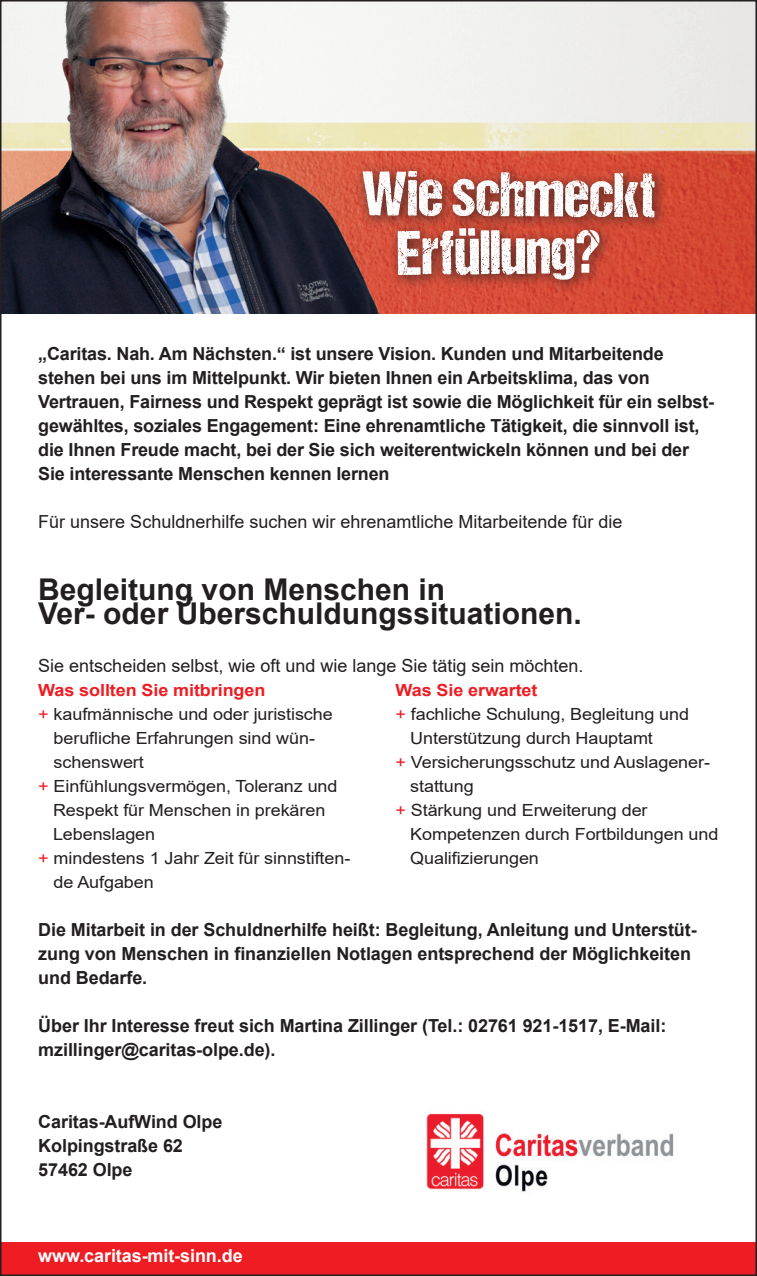
<style>
.page{position:relative;width:757px;height:1276px;background:#fff}
.page>*{position:absolute;margin:0;border:0;box-sizing:border-box;transform-origin:0 0}
.t1{font:700 30px/24px "Arial";color:#231f20}
.t2{font:700 18px/24px "Arial";letter-spacing:-.01em;color:#231f20}
.t3{font:18px "Arial";color:#231f20}
.t4{font:700 18px "Arial";letter-spacing:-.005em;color:#fff}
.t5{font:16.8px "Arial";letter-spacing:-.005em;color:#231f20;scale:1.08 1}
.t6{font:700 16.8px "Arial";letter-spacing:-.005em;color:#ee1d23;scale:1.08 1}
.s1{color:#ee1d23}
</style>
<div class="page">
<div style="left:0;top:1242px;width:757px;height:32px;background:#ee1d23"></div>
<img style="left:426px;top:1113px;width:248px;height:79px">
<img style="left:434px;top:3px;width:320px;height:310px">
<div style="left:353px;top:162px;width:316px;height:70px;background:#231f20;opacity:.75"></div>
<svg style="left:434px;top:171px;width:220px;height:46px"></svg>
<div style="left:389px;top:219px;width:224px;height:76px;background:#231f20;opacity:.75"></div>
<svg style="left:434px;top:228px;width:165px;height:52px"></svg>
<img style="left:3px;top:3px;width:431px;height:310px">
<p class="t2" style="left:38px;top:342px;width:677px">„Caritas. Nah. Am Nächsten.“ ist unsere Vision. Kunden und Mitarbeitende stehen bei uns im Mittelpunkt. Wir bieten Ihnen ein Arbeitsklima, das von Vertrauen, Fairness und Respekt geprägt ist sowie die Möglichkeit für ein selbst&shy;gewähltes, soziales Engagement: Eine ehrenamtliche Tätigkeit, die sinnvoll ist, die Ihnen Freude macht, bei der Sie sich weiterentwickeln können und bei der Sie interessante Menschen kennen lernen</p>
<p class="t3" style="left:38px;top:509px;width:586px">Für unsere Schuldnerhilfe suchen wir ehrenamtliche Mitarbeitende für die</p>
<h1 class="t1" style="left:38px;top:578px;width:545px">Begleitung von Menschen in<br>Ver- oder Überschuldungssituationen.</h1>
<p class="t3" style="left:38px;top:653px;width:547px">Sie entscheiden selbst, wie oft und wie lange Sie tätig sein möchten.</p>
<p class="t6" style="left:38px;top:678px;width:212px">Was sollten Sie mitbringen</p>
<p class="t5" style="left:38px;top:703px;width:274px"><span class="s1">+</span> kaufmännische und oder juristische</p>
<p class="t5" style="left:54px;top:727px;width:244px">berufliche Erfahrungen sind wün-</p>
<p class="t5" style="left:54px;top:751px;width:85px">schenswert</p>
<p class="t5" style="left:38px;top:775px;width:279px"><span class="s1">+</span> Einfühlungsvermögen, Toleranz und</p>
<p class="t5" style="left:53px;top:799px;width:254px">Respekt für Menschen in prekären</p>
<p class="t5" style="left:53px;top:823px;width:96px">Lebenslagen</p>
<p class="t5" style="left:38px;top:847px;width:290px"><span class="s1">+</span> mindestens 1 Jahr Zeit für sinnstiften-</p>
<p class="t5" style="left:54px;top:871px;width:94px">de Aufgaben</p>
<p class="t6" style="left:395px;top:678px;width:133px">Was Sie erwartet</p>
<p class="t5" style="left:395px;top:703px;width:273px"><span class="s1">+</span> fachliche Schulung, Begleitung und</p>
<p class="t5" style="left:410px;top:727px;width:226px">Unterstützung durch Hauptamt</p>
<p class="t5" style="left:395px;top:751px;width:293px"><span class="s1">+</span> Versicherungsschutz und Auslagener-</p>
<p class="t5" style="left:410px;top:775px;width:60px">stattung</p>
<p class="t5" style="left:395px;top:799px;width:235px"><span class="s1">+</span> Stärkung und Erweiterung der</p>
<p class="t5" style="left:410px;top:823px;width:287px">Kompetenzen durch Fortbildungen und</p>
<p class="t5" style="left:410px;top:847px;width:121px">Qualifizierungen</p>
<p class="t2" style="left:38px;top:918px;width:660px">Die Mitarbeit in der Schuldnerhilfe heißt: Begleitung, Anleitung und Unterstüt&shy;zung von Menschen in finanziellen Notlagen entsprechend der Möglichkeiten und Bedarfe.</p>
<p class="t2" style="left:38px;top:1014px;width:629px">Über Ihr Interesse freut sich Martina Zillinger (Tel.: 02761 921-1517, E-Mail: mzillinger@caritas-olpe.de).</p>
<p class="t2" style="left:38px;top:1110px;width:186px">Caritas-AufWind Olpe<br>Kolpingstraße 62<br>57462 Olpe</p>
<p class="t4" style="left:38px;top:1242px;width:206px">www.caritas-mit-sinn.de</p>
</div>
